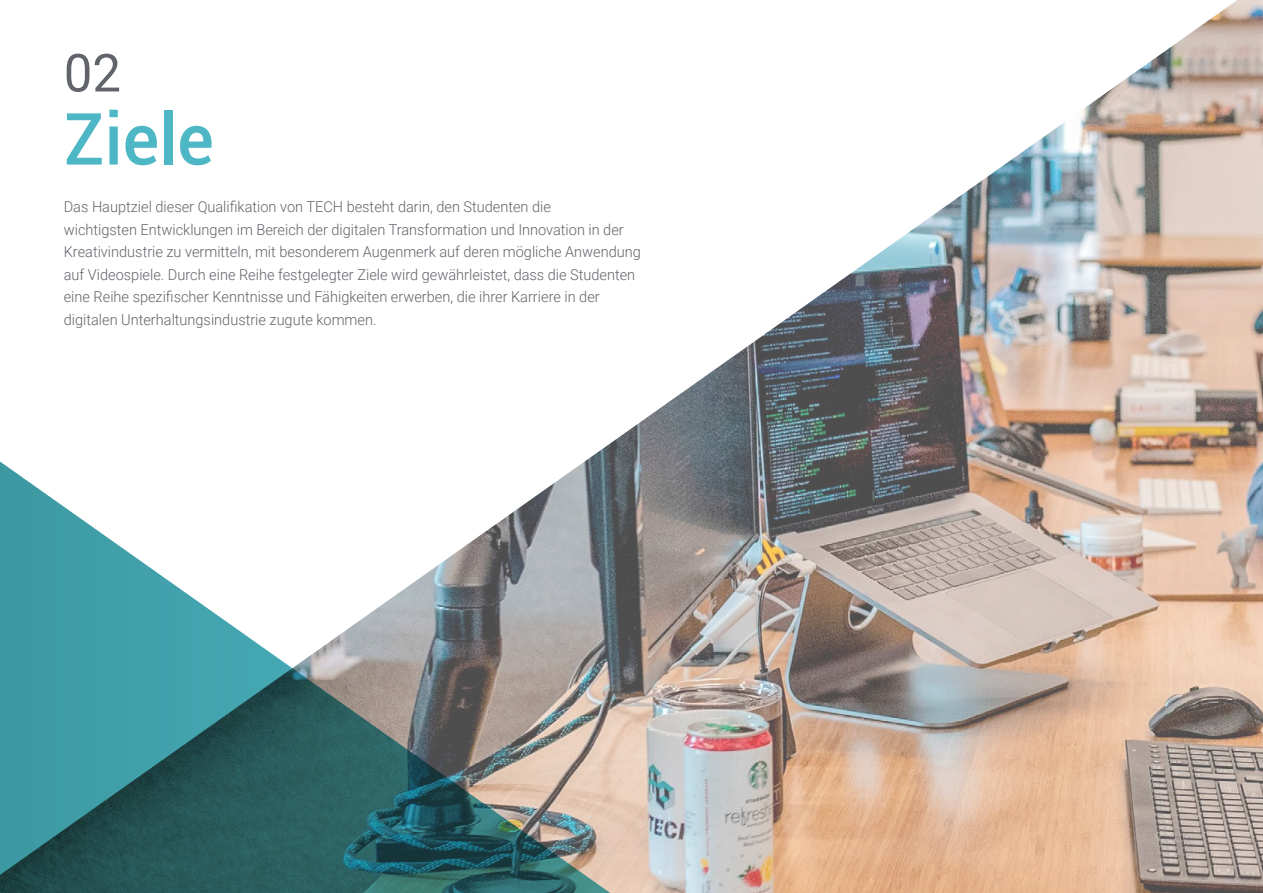
<style>
.page{position:relative;width:1263px;height:893px;background:#fff}
.page>*{position:absolute;margin:0;border:0;box-sizing:border-box;transform-origin:0 0}
.t1{font:500 72px "Roboto";color:#4db7c5}
.t2{font:52.5px "Roboto";color:#61646a}
.t3{font:300 15px/22.5px "Roboto";color:#61646a}
</style>
<div class="page">
<img style="left:606px;top:0;width:657px;height:893px">
<svg style="left:0;top:446px;width:640px;height:447px"></svg>
<h2 class="t2" style="left:64px;top:36px;width:59px">02</h2>
<h1 class="t1" style="left:64px;top:88px;width:152px">Ziele</h1>
<p class="t3" style="left:64px;top:195px;width:578px">Das Hauptziel dieser Qualifikation von TECH besteht darin, den Studenten die<br>wichtigsten Entwicklungen im Bereich der digitalen Transformation und Innovation in der Kreativindustrie zu vermitteln, mit besonderem Augenmerk auf deren mögliche Anwendung auf Videospiele. Durch eine Reihe festgelegter Ziele wird gewährleistet, dass die Studenten eine Reihe spezifischer Kenntnisse und Fähigkeiten erwerben, die ihrer Karriere in der digitalen Unterhaltungsindustrie zugute kommen.</p>
</div>
